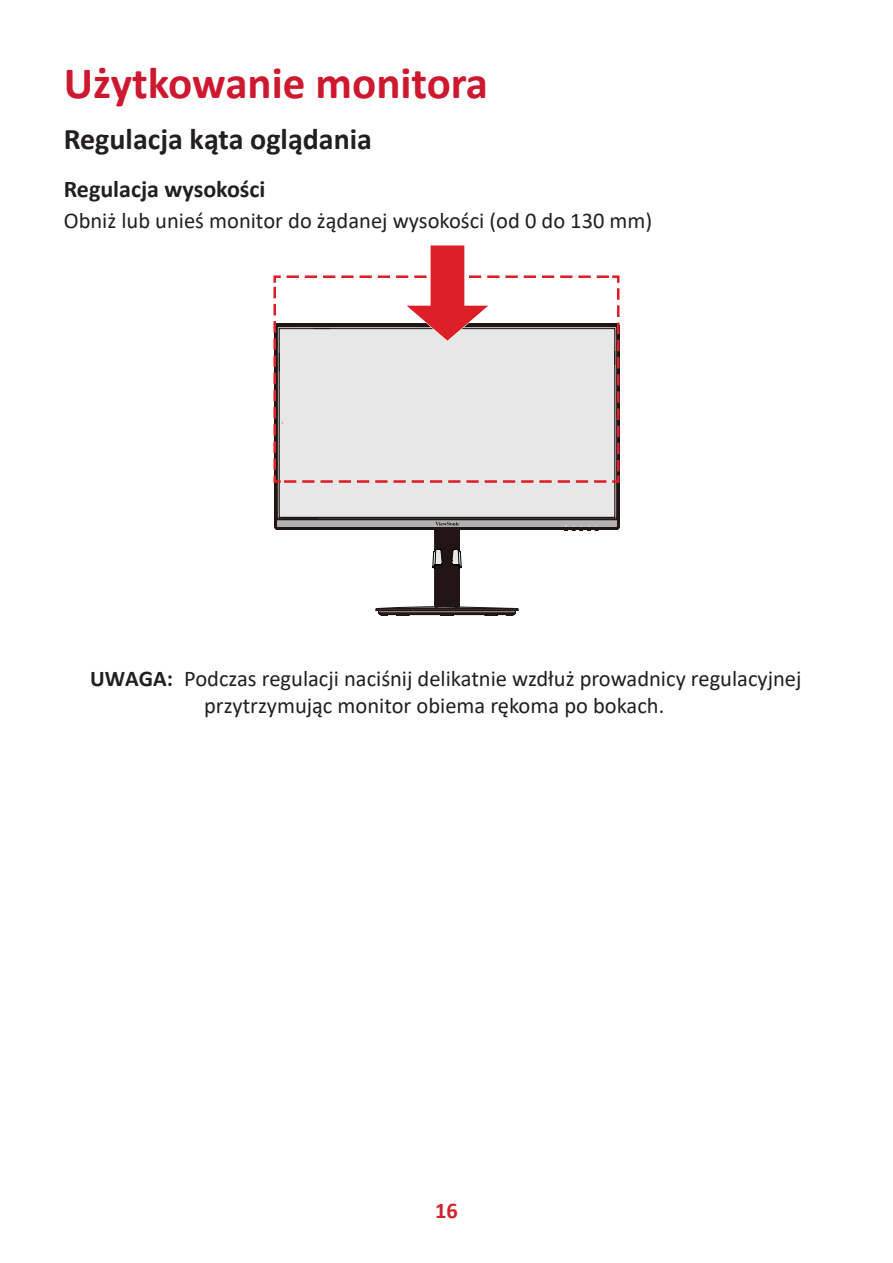
<style>
.page{position:relative;width:893px;height:1263px;background:#fff}
.page>*{position:absolute;margin:0;border:0;box-sizing:border-box;transform-origin:0 0}
.t1{font:700 45px "Calibri";color:#ce182f}
.t2{font:700 30px "Calibri";color:#231f20}
.t3{font:700 24px "Calibri";color:#231f20}
.t4{font:22.5px/27px "Calibri";color:#231f20}
.t5{font:700 22.5px "Calibri";color:#d1232a}
.s1{font-weight:700}
</style>
<div class="page">
<svg style="left:274px;top:484px;width:345px;height:47px;background:#c7c6c5"></svg>
<hr style="left:281px;top:518px;width:36px;height:1px;background:#201512">
<hr style="left:280px;top:529px;width:37px;height:1px;background:#201512">
<svg style="left:565px;top:524px;width:33px;height:6px"></svg>
<svg style="left:376px;top:522px;width:142px;height:94px"></svg>
<svg style="left:273px;top:245px;width:347px;height:239px"></svg>
<h1 class="t1" style="left:64px;top:52px;width:426px">Użytkowanie monitora</h1>
<h2 class="t2" style="left:64px;top:117px;width:310px">Regulacja kąta oglądania</h2>
<p class="t3" style="left:64px;top:172px;width:203px">Regulacja wysokości</p>
<p class="t4" style="left:64px;top:207px;width:590px">Obniż lub unieś monitor do żądanej wysokości (od 0 do 130 mm)</p>
<p class="t4" style="left:204px;top:665px;width:599px;text-indent:-114px"><span class="s1">UWAGA:</span> Podczas regulacji naciśnij delikatnie wzdłuż prowadnicy regulacyjnej przytrzymując monitor obiema rękoma po bokach.</p>
<p class="t5" style="left:435px;top:1194px;width:24px">16</p>
</div>
